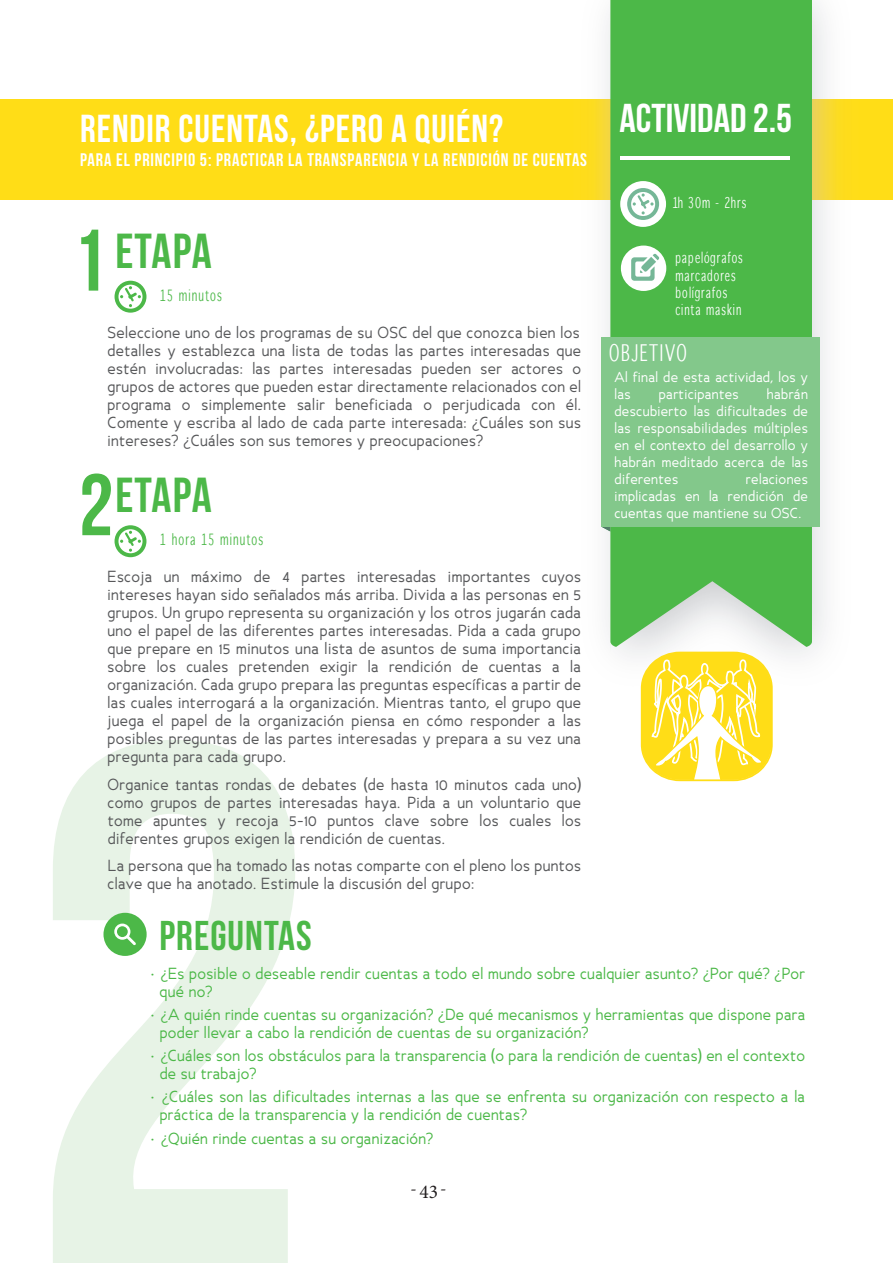
<style>
.page{position:relative;width:893px;height:1263px;background:#fff}
.page>*{position:absolute;margin:0;border:0;box-sizing:border-box;transform-origin:0 0}
.t1{font:87.15px "Bebas Neue";color:#4cb848}
.t2{font:49.05px "Bebas Neue";letter-spacing:.02em;color:#4cb848}
.t3{font:41.55px "Bebas Neue";letter-spacing:.025em;color:#4cb848}
.t4{font:40.35px "Bebas Neue";color:#fff}
.t5{font:39px "Bebas Neue";letter-spacing:.025em;color:#fff}
.t6{font:22.05px "Winterthur Condensed";letter-spacing:.065em;color:#fff}
.t7{font:19.5px "Minion Pro";color:#231f20}
.t8{font:18.15px "Bebas Neue";letter-spacing:.05em;color:#fff}
.t9{font:18px "Minion Pro";color:#231f20}
.t10{font:15px/18px "Ancillary";letter-spacing:.025em;color:#57585a;text-align:justify}
.t11{font:15px/18px "Ancillary";letter-spacing:.02em;color:#4cb848}
.t12{font:15px "Winterthur Condensed";letter-spacing:.075em;color:#4cb848}
.t13{font:14.4px/17.2px "Winterthur Condensed";letter-spacing:.07em;color:#fff}
.t14{font:14.25px "Winterthur Condensed";letter-spacing:.06em;color:#fff}
.t15{font:13.5px/17px "Ancillary";letter-spacing:.025em;color:#fff;text-align:justify}
</style>
<div class="page">
<svg style="left:53px;top:740px;width:242px;height:523px;fill:#e7f3e6"></svg>
<div style="left:0;top:99px;width:893px;height:100px;background:#ffdd17"></div>
<img style="left:570px;top:2px;width:292px;height:704px">
<img style="left:602px;top:527px;width:8px;height:5px">
<svg style="left:610px;top:0;width:202px;height:652px;fill:#4cb848"></svg>
<div style="left:601px;top:337px;width:219px;height:190px;background:#83c88b"></div>
<svg style="left:641px;top:652px;width:132px;height:129px"></svg>
<hr style="left:620px;top:156px;width:170px;height:4px;background:#fff">
<div style="left:620px;top:181px;width:46px;height:46px;background:#fff;border-radius:50%"></div>
<svg style="left:627px;top:188px;width:32px;height:32px"></svg>
<svg style="left:115px;top:281px;width:31px;height:32px"></svg>
<div style="left:621px;top:246px;width:45px;height:45px;background:#fff;border-radius:50%"></div>
<svg style="left:631px;top:254px;width:28px;height:27px"></svg>
<svg style="left:115px;top:525px;width:31px;height:32px"></svg>
<div style="left:103px;top:913px;width:44px;height:43px;background:#4cb848;border-radius:50%"></div>
<svg style="left:114px;top:923px;width:22px;height:22px"></svg>
<p class="t5" style="left:80px;top:107px;width:425px">RENDIR CUENTAS, ¿PERO A QUIÉN?</p>
<p class="t8" style="left:80px;top:150px;width:508px">PARA EL PRINCIPIO 5: PRACTICAR LA TRANSPARENCIA Y LA RENDICIÓN DE CUENTAS</p>
<p class="t1" style="left:72px;top:213px;width:36px">1</p>
<p class="t2" style="left:115px;top:224px;width:98px">ETAPA</p>
<p class="t12" style="left:160px;top:286px;width:64px">15 minutos</p>
<p class="t10" style="left:107px;top:323px;width:475px">Seleccione uno de los programas de su OSC del que conozca bien los detalles y establezca una lista de todas las partes interesadas que estén involucradas: las partes interesadas pueden ser actores o grupos de actores que pueden estar directamente relacionados con el programa o simplemente salir beneficiada o perjudicada con él.<br>Comente y escriba al lado de cada parte interesada: ¿Cuáles son sus intereses? ¿Cuáles son sus temores y preocupaciones?</p>
<p class="t1" style="left:79px;top:457px;width:36px">2</p>
<p class="t12" style="left:160px;top:530px;width:105px">1 hora 15 minutos</p>
<p class="t2" style="left:115px;top:468px;width:98px">ETAPA</p>
<p class="t10" style="left:107px;top:568px;width:475px">Escoja un máximo de 4 partes interesadas importantes cuyos intereses hayan sido señalados más arriba. Divida a las personas en 5 grupos. Un grupo representa su organización y los otros jugarán cada uno el papel de las diferentes partes interesadas. Pida a cada grupo que prepare en 15 minutos una lista de asuntos de suma importancia sobre los cuales pretenden exigir la rendición de cuentas a la organización. Cada grupo prepara las preguntas específicas a partir de las cuales interrogará a la organización. Mientras tanto, el grupo que juega el papel de la organización piensa en cómo responder a las posibles preguntas de las partes interesadas y prepara a su vez una pregunta para cada grupo.</p>
<p class="t10" style="left:108px;top:775px;width:475px">Organice tantas rondas de debates (de hasta 10 minutos cada uno) como grupos de partes interesadas haya. Pida a un voluntario que tome apuntes y recoja 5-10 puntos clave sobre los cuales los diferentes grupos exigen la rendición de cuentas.</p>
<p class="t10" style="left:108px;top:856px;width:475px">La persona que ha tomado las notas comparte con el pleno los puntos clave que ha anotado. Estimule la discusión del grupo:</p>
<p class="t3" style="left:160px;top:913px;width:154px">PREGUNTAS</p>
<p class="t4" style="left:619px;top:96px;width:174px">ACTIVIDAD 2.5</p>
<p class="t14" style="left:672px;top:194px;width:76px">1h 30m - 2hrs</p>
<p class="t13" style="left:675px;top:251px;width:69px">papelógrafos marcadores bolígrafos cinta maskin</p>
<p class="t6" style="left:609px;top:339px;width:79px">OBJETIVO</p>
<p class="t15" style="left:614px;top:369px;width:195px">Al final de esta actividad, los y las</p>
<p class="t15" style="left:614px;top:386px;width:195px;text-indent:152px">habrán descubierto las dificultades de las responsabilidades múltiples en el contexto del desarrollo y habrán meditado acerca de las diferentes</p>
<p class="t15" style="left:659px;top:386px;width:82px">participantes</p>
<p class="t15" style="left:614px;top:470px;width:195px;text-indent:131px">relaciones implicadas en la rendición de cuentas que mantiene su OSC.</p>
<p class="t11" style="left:160px;top:964px;width:647px;text-indent:-10px">• ¿Es posible o deseable rendir cuentas a todo el mundo sobre cualquier asunto? ¿Por qué? ¿Por qué no?</p>
<p class="t11" style="left:160px;top:1005px;width:647px;text-indent:-10px">• ¿A quién rinde cuentas su organización? ¿De qué mecanismos y herramientas que dispone para poder llevar a cabo la rendición de cuentas de su organización?</p>
<p class="t11" style="left:160px;top:1047px;width:647px;text-indent:-10px">• ¿Cuáles son los obstáculos para la transparencia (o para la rendición de cuentas) en el contexto de su trabajo?</p>
<p class="t11" style="left:160px;top:1088px;width:647px;text-indent:-10px">• ¿Cuáles son las dificultades internas a las que se enfrenta su organización con respecto a la práctica de la transparencia y la rendición de cuentas?</p>
<p class="t11" style="left:149px;top:1129px;width:285px">• ¿Quién rinde cuentas a su organización?</p>
<h3 class="t7" style="left:419px;top:1179px;width:29px">43<sup>-</sup></h3>
<p class="t9" style="left:417px;top:1203px;width:8px;rotate:-180deg">-</p>
</div>
